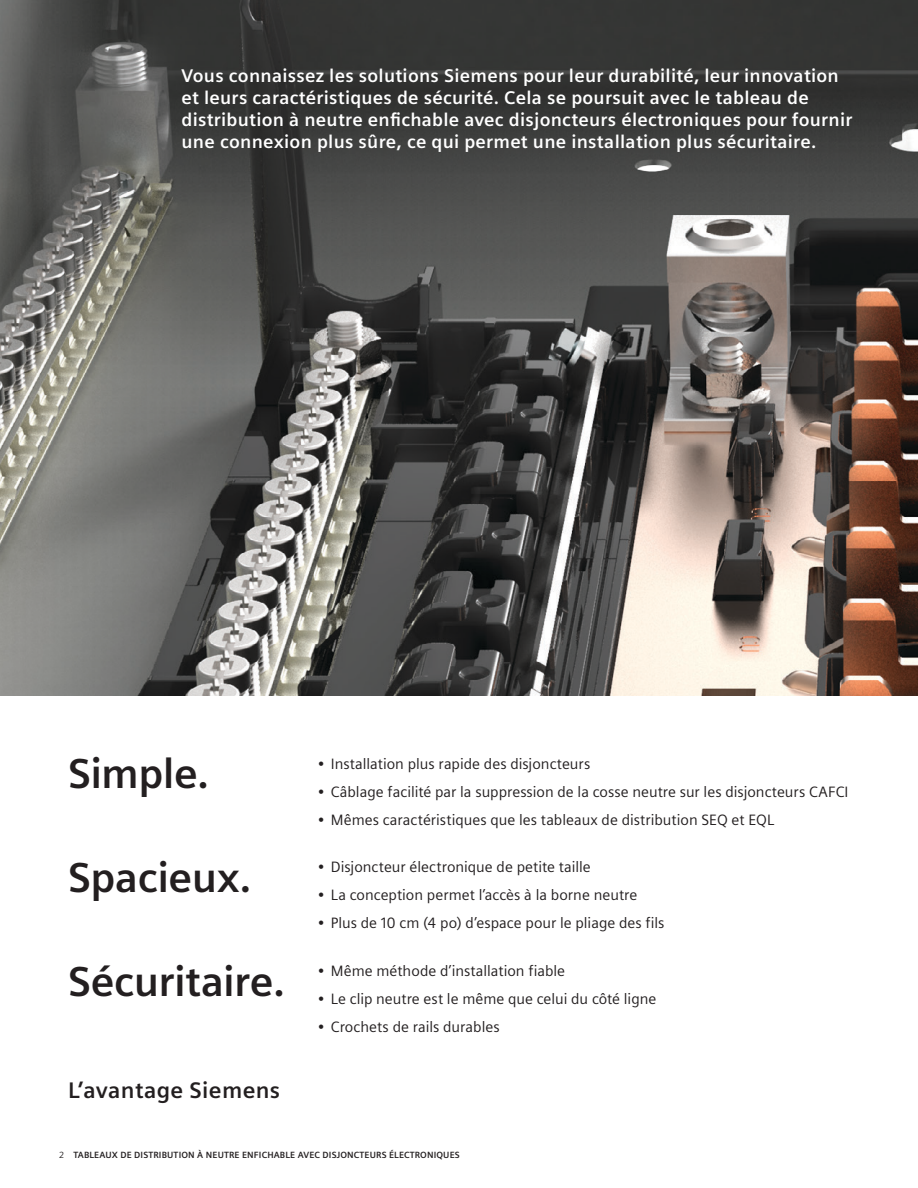
<style>
.page{position:relative;width:918px;height:1188px;background:#fff}
.page>*{position:absolute;margin:0;border:0;box-sizing:border-box;transform-origin:0 0}
.t1{font:700 41.85px "Siemens Sans";letter-spacing:-.01em;color:#231f20}
.t2{font:700 22.5px "Siemens Sans";letter-spacing:.015em;color:#231f20}
.t3{font:700 18.3px/22px "Siemens Sans";letter-spacing:.015em;color:#fff}
.t4{font:15px "Siemens Sans";color:#231f20}
.t5{font:700 9px "Siemens Sans";letter-spacing:.015em;color:#231f20}
.s1{font-weight:400}
</style>
<div class="page">
<img style="left:0;top:0;width:918px;height:696px">
<p class="t3" style="left:182px;top:64px;width:672px">Vous connaissez les solutions Siemens pour leur durabilité, leur innovation et leurs caractéristiques de sécurité. Cela se poursuit avec le tableau de distribution à neutre enfichable avec disjoncteurs électroniques pour fournir une connexion plus sûre, ce qui permet une installation plus sécuritaire.</p>
<h1 class="t1" style="left:68px;top:742px;width:143px">Simple.</h1>
<p class="t4" style="left:317px;top:752px;width:275px">• Installation plus rapide des disjoncteurs</p>
<p class="t4" style="left:317px;top:780px;width:533px">• Câblage facilité par la suppression de la cosse neutre sur les disjoncteurs CAFCI</p>
<p class="t4" style="left:317px;top:808px;width:458px">• Mêmes caractéristiques que les tableaux de distribution SEQ et EQL</p>
<h1 class="t1" style="left:68px;top:845px;width:185px">Spacieux.</h1>
<p class="t4" style="left:317px;top:856px;width:275px">• Disjoncteur électronique de petite taille</p>
<p class="t4" style="left:317px;top:884px;width:322px">• La conception permet l’accès à la borne neutre</p>
<p class="t4" style="left:317px;top:912px;width:349px">• Plus de 10 cm (4 po) d’espace pour le pliage des fils</p>
<h1 class="t1" style="left:68px;top:949px;width:219px">Sécuritaire.</h1>
<p class="t4" style="left:317px;top:960px;width:249px">• Même méthode d’installation fiable</p>
<p class="t4" style="left:317px;top:988px;width:341px">• Le clip neutre est le même que celui du côté ligne</p>
<p class="t4" style="left:317px;top:1016px;width:184px">• Crochets de rails durables</p>
<h2 class="t2" style="left:68px;top:1073px;width:214px">L’avantage Siemens</h2>
<p class="t5" style="left:60px;top:1148px;width:402px"><span class="s1">2</span> Tableaux de distribution à neutre enfichable avec disjoncteurs électroniques</p>
</div>
